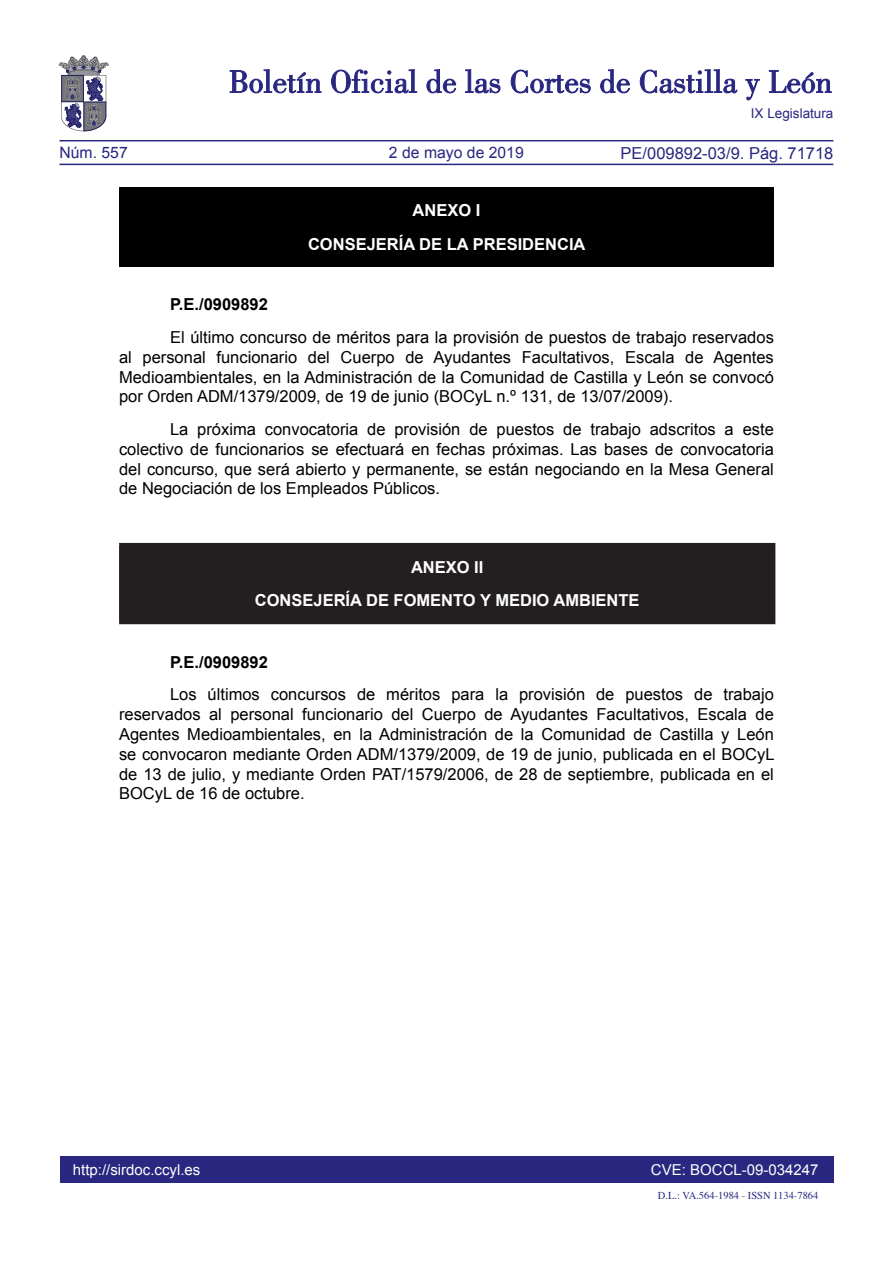
<style>
.page{position:relative;width:893px;height:1263px;background:#fff}
.page>*{position:absolute;margin:0;border:0;box-sizing:border-box;transform-origin:0 0}
.TEXTO_NORMAL{font:16.5px/19.8px "Arial";color:#000;text-align:justify}
.texto_blanco{font:700 16.5px "Arial";color:#fff}
.t1{font:16.5px "Arial";color:#292780}
.TEXTO_NORMAL-2{font:700 16.5px "Arial";color:#000}
.t2{font:15.75px "Arial";color:#292780}
.t3{font:15px "Arial";color:#fff}
.t4{font:13.5px "Arial";color:#292780}
.t5{font:10.5px "Times";color:#292780}
</style>
<div class="page">
<div style="left:60px;top:1157px;width:773px;height:26px;background:#292780"></div>
<hr style="left:60px;top:164px;width:773px;height:1px;background:#292780">
<hr style="left:60px;top:140px;width:773px;height:1px;background:#292780">
<svg style="left:230px;top:69px;width:91px;height:24px"></svg>
<svg style="left:331px;top:69px;width:86px;height:24px"></svg>
<svg style="left:426px;top:69px;width:30px;height:24px"></svg>
<svg style="left:465px;top:69px;width:35px;height:24px"></svg>
<svg style="left:511px;top:70px;width:80px;height:23px"></svg>
<svg style="left:600px;top:69px;width:30px;height:24px"></svg>
<svg style="left:640px;top:69px;width:97px;height:24px"></svg>
<svg style="left:745px;top:79px;width:15px;height:21px"></svg>
<svg style="left:769px;top:70px;width:62px;height:23px"></svg>
<svg style="left:59px;top:55px;width:49px;height:76px"></svg>
<div style="left:119px;top:187px;width:655px;height:80px;background:#000"></div>
<div style="left:120px;top:544px;width:655px;height:79px;background:#231f20"></div>
<hr style="left:119px;top:543px;width:656px;height:1px;background:#231f20">
<hr style="left:119px;top:544px;width:2px;height:79px;background:#231f20">
<hr style="left:119px;top:623px;width:656px;height:1px;background:#231f20">
<p class="t2" style="left:60px;top:142px;width:70px">Núm. 557</p>
<p class="t2" style="left:389px;top:142px;width:136px">2 de mayo de 2019</p>
<p class="texto_blanco" style="left:413px;top:199px;width:69px">ANEXO I</p>
<p class="texto_blanco" style="left:308px;top:233px;width:279px">CONSEJERÍA DE LA PRESIDENCIA</p>
<p class="t4" style="left:751px;top:105px;width:84px">IX Legislatura</p>
<p class="t1" style="left:621px;top:142px;width:214px">PE/009892-03/9. Pág. 71718</p>
<p class="TEXTO_NORMAL-2" style="left:170px;top:294px;width:99px">P.E./0909892</p>
<p class="TEXTO_NORMAL" style="left:119px;top:327px;width:656px;text-indent:51px">El último concurso de méritos para la provisión de puestos de trabajo reservados al personal funcionario del Cuerpo de Ayudantes Facultativos, Escala de Agentes Medioambientales, en la Administración de la Comunidad de Castilla y León se convocó por Orden ADM/1379/2009, de 19 de junio (BOCyL n.º 131, de 13/07/2009).</p>
<p class="TEXTO_NORMAL" style="left:119px;top:419px;width:656px;text-indent:51px">La próxima convocatoria de provisión de puestos de trabajo adscritos a este colectivo de funcionarios se efectuará en fechas próximas. Las bases de convocatoria del concurso, que será abierto y permanente, se están negociando en la Mesa General de Negociación de los Empleados Públicos.</p>
<p class="texto_blanco" style="left:411px;top:556px;width:74px">ANEXO II</p>
<p class="texto_blanco" style="left:255px;top:590px;width:386px">CONSEJERÍA DE FOMENTO Y MEDIO AMBIENTE</p>
<p class="TEXTO_NORMAL-2" style="left:170px;top:651px;width:99px">P.E./0909892</p>
<p class="TEXTO_NORMAL" style="left:119px;top:685px;width:657px;text-indent:51px">Los últimos concursos de méritos para la provisión de puestos de trabajo reservados al personal funcionario del Cuerpo de Ayudantes Facultativos, Escala de Agentes Medioambientales, en la Administración de la Comunidad de Castilla y León se convocaron mediante Orden ADM/1379/2009, de 19 de junio, publicada en el BOCyL de 13 de julio, y mediante Orden PAT/1579/2006, de 28 de septiembre, publicada en el BOCyL de 16 de octubre.</p>
<p class="t3" style="left:73px;top:1159px;width:129px">http://sirdoc.ccyl.es</p>
<p class="t3" style="left:651px;top:1159px;width:169px">CVE: BOCCL-09-034247</p>
<p class="t5" style="left:658px;top:1185px;width:162px">D.L.: VA.564-1984 - ISSN 1134-7864</p>
</div>
